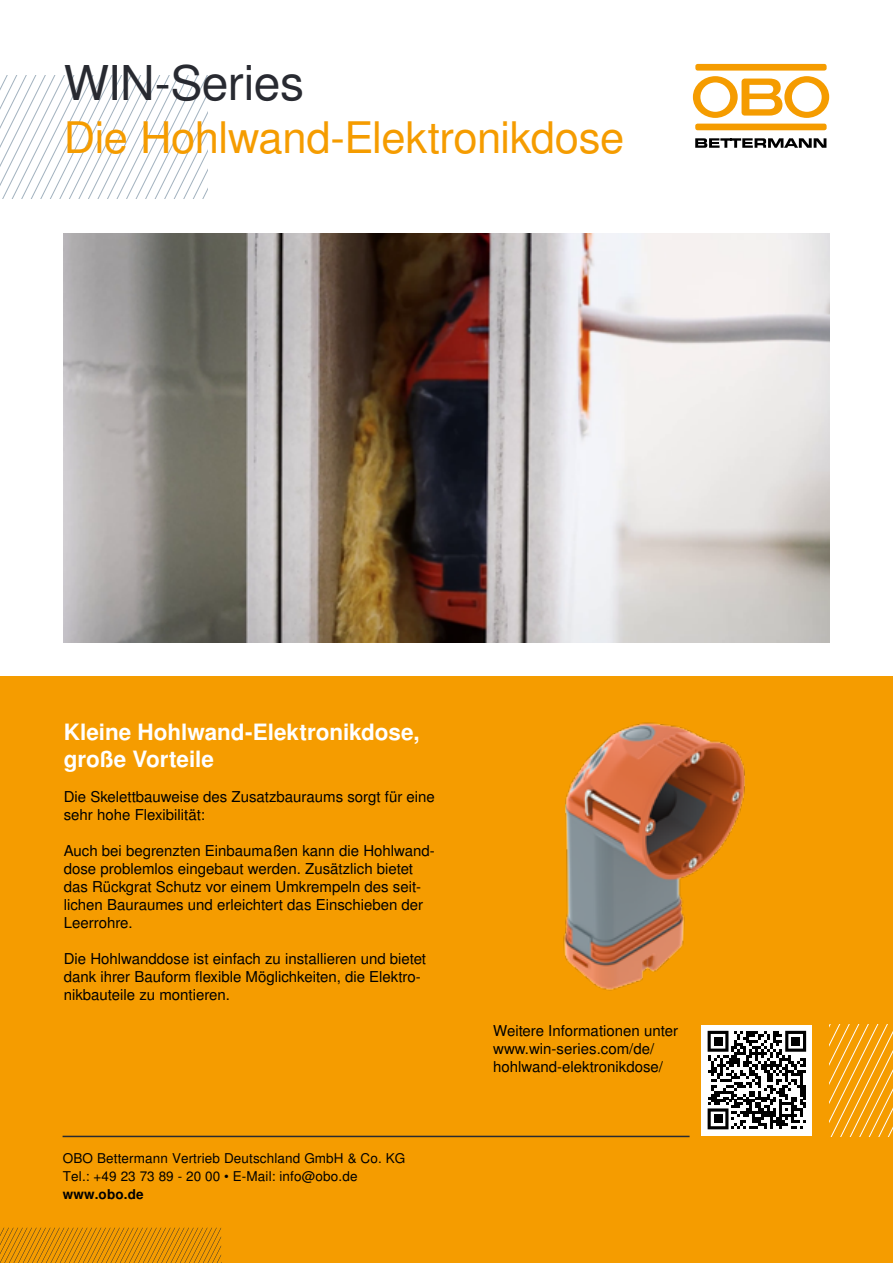
<style>
.page{position:relative;width:893px;height:1263px;background:#fff}
.page>*{position:absolute;margin:0;border:0;box-sizing:border-box;transform-origin:0 0}
.t1{font:48px "Nimbus San LOT";letter-spacing:-.01em;color:#282a31}
.t2{font:43.5px "Nimbus San LOT";letter-spacing:-.01em;color:#f59c00}
.t3{font:700 22.5px/27px "Nimbus San LOT";color:#fff}
.t4{font:15px/18px "Nimbus San LOT";color:#000}
.t5{font:13.5px/18.1px "Nimbus San LOT";letter-spacing:.01em;color:#000}
.t6{font:700 13.5px "Nimbus San LOT";letter-spacing:.01em;color:#000}
</style>
<div class="page">
<div style="left:0;top:676px;width:893px;height:587px;background:#f59c00"></div>
<img style="left:64px;top:234px;width:765px;height:408px">
<svg style="left:0;top:76px;width:207px;height:123px"></svg>
<svg style="left:0;top:1228px;width:221px;height:35px"></svg>
<div style="left:695px;top:124px;width:132px;height:6px;background:#f59c00;border-radius:2px"></div>
<svg style="left:693px;top:76px;width:136px;height:42px"></svg>
<div style="left:695px;top:64px;width:132px;height:7px;background:#f59c00;border-radius:2px"></div>
<svg style="left:695px;top:138px;width:131px;height:10px"></svg>
<hr style="left:63px;top:1136px;width:627px;height:1px;background:#282a31">
<div style="left:702px;top:1025px;width:110px;height:110px;background:#fff"></div>
<svg style="left:708px;top:1031px;width:98px;height:98px"></svg>
<div style="left:714px;top:1037px;width:8px;height:9px;background:#000"></div>
<div style="left:791px;top:1037px;width:9px;height:9px;background:#000"></div>
<div style="left:714px;top:1114px;width:8px;height:9px;background:#000"></div>
<img style="left:563px;top:722px;width:182px;height:269px">
<svg style="left:829px;top:1025px;width:64px;height:111px"></svg>
<h1 class="t1" style="left:64px;top:55px;width:242px">WIN-Series</h1>
<h2 class="t2" style="left:64px;top:111px;width:562px">Die Hohlwand-Elektronikdose</h2>
<h3 class="t3" style="left:64px;top:719px;width:358px">Kleine Hohlwand-Elektronikdose, große Vorteile</h3>
<p class="t4" style="left:64px;top:788px;width:373px">Die Skelettbauweise des Zusatzbauraums sorgt für eine sehr hohe Flexibilität:</p>
<p class="t4" style="left:64px;top:842px;width:372px">Auch bei begrenzten Einbaumaßen kann die Hohlwand&shy;dose problemlos eingebaut werden. Zusätzlich bietet das Rückgrat Schutz vor einem Umkrempeln des seit&shy;lichen Bauraumes und erleichtert das Einschieben der Leerrohre.</p>
<p class="t4" style="left:64px;top:950px;width:364px">Die Hohlwanddose ist einfach zu installieren und bietet dank ihrer Bauform flexible Möglichkeiten, die Elektro&shy;nikbauteile zu montieren.</p>
<p class="t5" style="left:63px;top:1149px;width:344px">OBO Bettermann Vertrieb Deutschland GmbH &amp; Co. KG<br>Tel.: +49 23 73 89 - 20 00 • E-Mail: info@obo.de</p>
<p class="t6" style="left:63px;top:1186px;width:82px">www.obo.de</p>
<p class="t4" style="left:493px;top:1022px;width:186px">Weitere Informationen unter www.win-series.com/de/ hohlwand-elektronikdose/</p>
</div>
